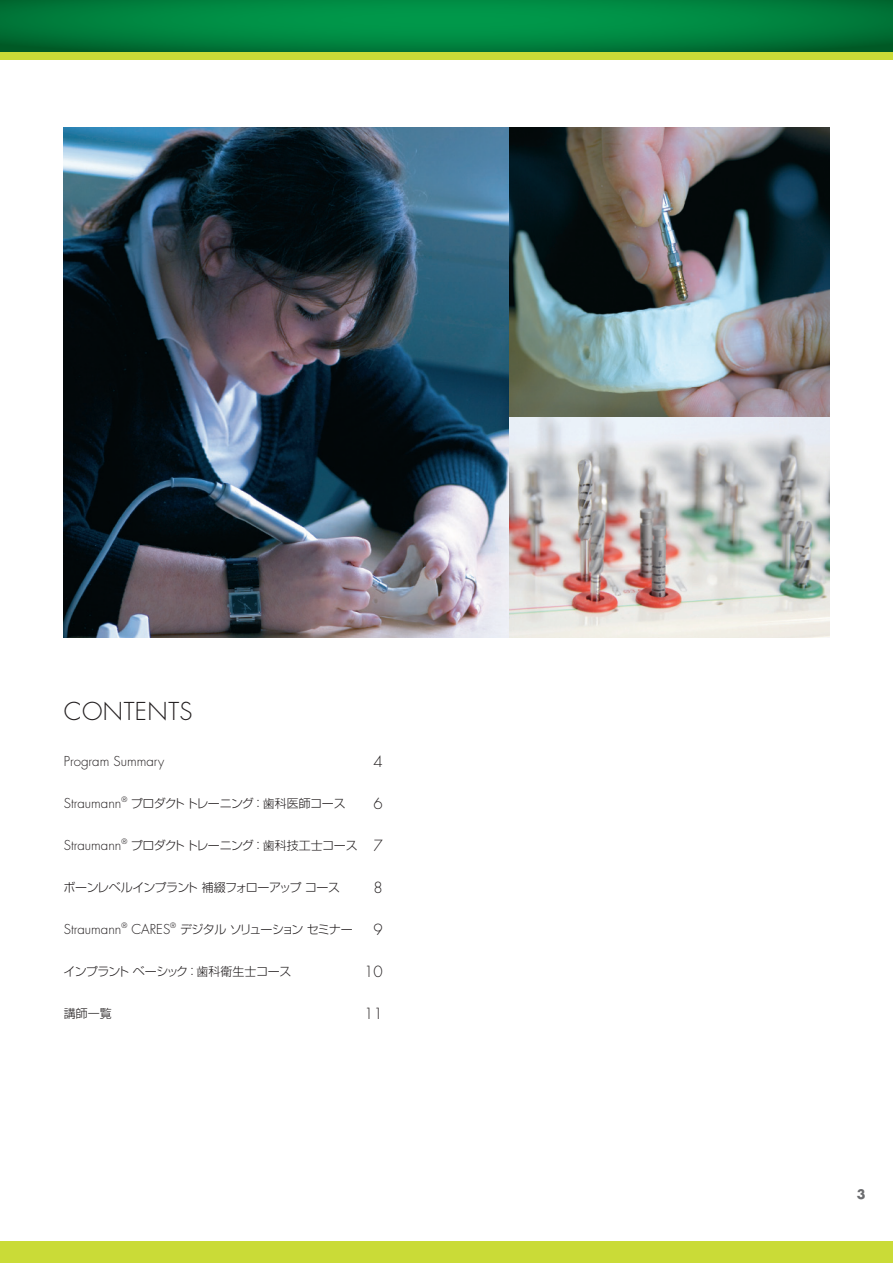
<style>
.page{position:relative;width:893px;height:1263px;background:#fff}
.page>*{position:absolute;margin:0;border:0;box-sizing:border-box;transform-origin:0 0}
.t1{font:300 24px "Futura LT";letter-spacing:.02em;color:#231f20}
.t2{font:300 15px "Futura LT";color:#231f20}
.t3{font:300 13.35px "Futura LT";color:#231f20}
.t4{font:700 12.75px "Futura LT";color:#6c6d70}
.t5{font:300 12px "Shin Go Pro";letter-spacing:-.04em;color:#231f20}
.t6{font:300 12px "Shin Go Pro";letter-spacing:-.065em;color:#231f20}
.t7{font:300 7.35px "Futura LT";color:#231f20}
.s1{font-family:"Futura LT";font-size:15px}
</style>
<div class="page">
<div style="left:0;top:0;width:893px;height:60px;background:#cadb37"></div>
<div style="left:0;top:1242px;width:893px;height:21px;background:#cadb37"></div>
<svg style="left:0;top:0;width:893px;height:51px;background:#00823e"></svg>
<img style="left:64px;top:127px;width:765px;height:510px">
<h1 class="t1" style="left:64px;top:697px;width:130px">cONTENTS</h1>
<p class="t3" style="left:64px;top:753px;width:102px">Program Summary</p>
<p class="t2" style="left:373px;top:752px;width:11px">4</p>
<p class="t3" style="left:64px;top:795px;width:59px">Straumann</p>
<p class="t7" style="left:121px;top:795px;width:7px">®</p>
<p class="t5" style="left:131px;top:794px;width:216px">プロダクトトレーニング：歯科医師コース</p>
<p class="t2" style="left:373px;top:794px;width:11px">6</p>
<p class="t3" style="left:64px;top:837px;width:59px">Straumann</p>
<p class="t7" style="left:121px;top:837px;width:7px">®</p>
<p class="t5" style="left:131px;top:836px;width:253px">プロダクトトレーニング：歯科技工士コース <span class="s1">7</span></p>
<p class="t5" style="left:63px;top:878px;width:278px">ボーンレベルインプラント補綴フォローアップコース</p>
<p class="t2" style="left:373px;top:878px;width:11px">8</p>
<p class="t3" style="left:64px;top:921px;width:59px">Straumann</p>
<p class="t7" style="left:121px;top:921px;width:7px">®</p>
<p class="t3" style="left:131px;top:921px;width:40px">cARES</p>
<p class="t7" style="left:170px;top:921px;width:7px">®</p>
<p class="t6" style="left:180px;top:920px;width:174px">デジタルソリューションセミナー</p>
<p class="t2" style="left:373px;top:920px;width:11px">9</p>
<p class="t5" style="left:63px;top:962px;width:230px">インプラントベーシック：歯科衛生士コース</p>
<p class="t2" style="left:364px;top:962px;width:20px">10</p>
<p class="t5" style="left:64px;top:1004px;width:49px">講師一覧</p>
<p class="t2" style="left:364px;top:1004px;width:20px">11</p>
<p class="t4" style="left:857px;top:1186px;width:10px">3</p>
</div>
